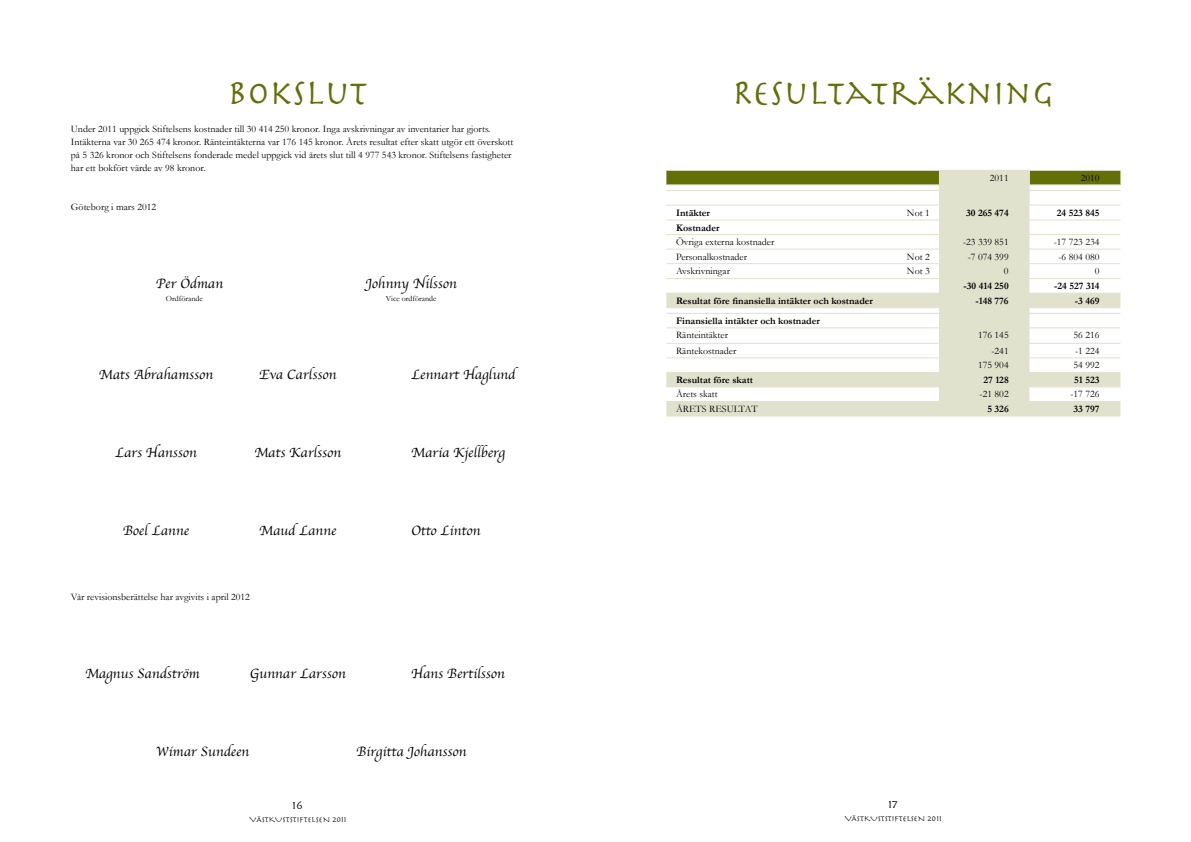
<style>
.page{position:relative;width:1191px;height:842px;background:#fff}
.page>*{position:absolute;margin:0;border:0;box-sizing:border-box;transform-origin:0 0}
.t1{font:36px "Herculanum";color:#636f07}
.t2{font:14px "Apple Chancery";color:#000}
.t3{font:12px "Herculanum";color:#000}
.t4{font:10px/13px "Garamond";color:#000}
.t5{font:700 10px "Garamond";color:#000}
.t6{font:8px "Herculanum";color:#000}
.t7{font:8px "Garamond";color:#000}
</style>
<div class="page">
<svg style="left:666px;top:171px;width:454px;height:245px"></svg>
<svg style="left:1029px;top:206px;width:91px;height:195px"></svg>
<hr style="left:666px;top:170px;width:237px;height:1px;background:#e0e2cd">
<hr style="left:903px;top:170px;width:36px;height:1px;background:#e0e2cd">
<hr style="left:939px;top:170px;width:90px;height:1px;background:#e0e2cd">
<hr style="left:1029px;top:170px;width:91px;height:1px;background:#e0e2cd">
<hr style="left:666px;top:185px;width:237px;height:1px;background:#e0e2cd">
<hr style="left:903px;top:185px;width:36px;height:1px;background:#e0e2cd">
<hr style="left:939px;top:185px;width:90px;height:1px;background:#e0e2cd">
<hr style="left:1029px;top:185px;width:91px;height:1px;background:#e0e2cd">
<hr style="left:666px;top:190px;width:237px;height:1px;background:#e0e2cd">
<hr style="left:903px;top:190px;width:36px;height:1px;background:#e0e2cd">
<hr style="left:939px;top:190px;width:90px;height:1px;background:#e0e2cd">
<hr style="left:1029px;top:190px;width:91px;height:1px;background:#e0e2cd">
<hr style="left:666px;top:205px;width:237px;height:1px;background:#e0e2cd">
<hr style="left:903px;top:205px;width:36px;height:1px;background:#e0e2cd">
<hr style="left:939px;top:205px;width:90px;height:1px;background:#e0e2cd">
<hr style="left:1029px;top:205px;width:91px;height:1px;background:#e0e2cd">
<hr style="left:666px;top:220px;width:237px;height:1px;background:#e0e2cd">
<hr style="left:903px;top:220px;width:36px;height:1px;background:#e0e2cd">
<hr style="left:939px;top:220px;width:90px;height:1px;background:#e0e2cd">
<hr style="left:1029px;top:220px;width:91px;height:1px;background:#e0e2cd">
<hr style="left:666px;top:234px;width:237px;height:1px;background:#e0e2cd">
<hr style="left:666px;top:249px;width:237px;height:1px;background:#e0e2cd">
<hr style="left:903px;top:234px;width:36px;height:1px;background:#e0e2cd">
<hr style="left:903px;top:249px;width:36px;height:1px;background:#e0e2cd">
<hr style="left:939px;top:234px;width:90px;height:1px;background:#e0e2cd">
<hr style="left:939px;top:249px;width:90px;height:1px;background:#e0e2cd">
<hr style="left:1029px;top:234px;width:91px;height:1px;background:#e0e2cd">
<hr style="left:1029px;top:249px;width:91px;height:1px;background:#e0e2cd">
<hr style="left:666px;top:263px;width:237px;height:1px;background:#e0e2cd">
<hr style="left:903px;top:263px;width:36px;height:1px;background:#e0e2cd">
<hr style="left:939px;top:263px;width:90px;height:1px;background:#e0e2cd">
<hr style="left:1029px;top:263px;width:91px;height:1px;background:#e0e2cd">
<hr style="left:666px;top:278px;width:237px;height:1px;background:#e0e2cd">
<hr style="left:903px;top:278px;width:36px;height:1px;background:#e0e2cd">
<hr style="left:939px;top:278px;width:90px;height:1px;background:#e0e2cd">
<hr style="left:1029px;top:278px;width:91px;height:1px;background:#e0e2cd">
<hr style="left:666px;top:293px;width:237px;height:1px;background:#e0e2cd">
<hr style="left:903px;top:293px;width:36px;height:1px;background:#e0e2cd">
<hr style="left:939px;top:293px;width:90px;height:1px;background:#e0e2cd">
<hr style="left:1029px;top:293px;width:91px;height:1px;background:#e0e2cd">
<hr style="left:666px;top:307px;width:237px;height:1px;background:#e0e2cd">
<hr style="left:903px;top:307px;width:36px;height:1px;background:#e0e2cd">
<hr style="left:939px;top:307px;width:90px;height:1px;background:#e0e2cd">
<hr style="left:1029px;top:307px;width:91px;height:1px;background:#e0e2cd">
<hr style="left:666px;top:313px;width:237px;height:1px;background:#e0e2cd">
<hr style="left:903px;top:313px;width:36px;height:1px;background:#e0e2cd">
<hr style="left:939px;top:313px;width:90px;height:1px;background:#e0e2cd">
<hr style="left:1029px;top:313px;width:91px;height:1px;background:#e0e2cd">
<hr style="left:666px;top:328px;width:237px;height:1px;background:#e0e2cd">
<hr style="left:903px;top:328px;width:36px;height:1px;background:#e0e2cd">
<hr style="left:939px;top:328px;width:90px;height:1px;background:#e0e2cd">
<hr style="left:1029px;top:328px;width:91px;height:1px;background:#e0e2cd">
<hr style="left:666px;top:343px;width:237px;height:1px;background:#e0e2cd">
<hr style="left:903px;top:343px;width:36px;height:1px;background:#e0e2cd">
<hr style="left:939px;top:343px;width:90px;height:1px;background:#e0e2cd">
<hr style="left:1029px;top:343px;width:91px;height:1px;background:#e0e2cd">
<hr style="left:666px;top:358px;width:237px;height:1px;background:#e0e2cd">
<hr style="left:903px;top:358px;width:36px;height:1px;background:#e0e2cd">
<hr style="left:939px;top:358px;width:90px;height:1px;background:#e0e2cd">
<hr style="left:1029px;top:358px;width:91px;height:1px;background:#e0e2cd">
<hr style="left:666px;top:372px;width:237px;height:1px;background:#e0e2cd">
<hr style="left:903px;top:372px;width:36px;height:1px;background:#e0e2cd">
<hr style="left:939px;top:372px;width:90px;height:1px;background:#e0e2cd">
<hr style="left:1029px;top:372px;width:91px;height:1px;background:#e0e2cd">
<hr style="left:666px;top:387px;width:237px;height:1px;background:#e0e2cd">
<hr style="left:903px;top:387px;width:36px;height:1px;background:#e0e2cd">
<hr style="left:939px;top:387px;width:90px;height:1px;background:#e0e2cd">
<hr style="left:1029px;top:387px;width:91px;height:1px;background:#e0e2cd">
<hr style="left:666px;top:401px;width:237px;height:1px;background:#e0e2cd">
<hr style="left:666px;top:416px;width:237px;height:1px;background:#e0e2cd">
<hr style="left:903px;top:401px;width:36px;height:1px;background:#e0e2cd">
<hr style="left:903px;top:416px;width:36px;height:1px;background:#e0e2cd">
<hr style="left:939px;top:401px;width:90px;height:1px;background:#e0e2cd">
<hr style="left:939px;top:416px;width:90px;height:1px;background:#e0e2cd">
<hr style="left:1029px;top:401px;width:91px;height:1px;background:#e0e2cd">
<hr style="left:1029px;top:416px;width:91px;height:1px;background:#e0e2cd">
<h1 class="t1" style="left:228px;top:70px;width:142px">BOKSLUT</h1>
<p class="t4" style="left:71px;top:122px;width:444px">Under 2011 uppgick Stiftelsens kostnader till 30 414 250 kronor. Inga avskrivningar av inventarier har gjorts.<br>Intäkterna var 30 265 474 kronor. Ränteintäkterna var 176 145 kronor. Årets resultat efter skatt utgör ett överskott på 5 326 kronor och Stiftelsens fonderade medel uppgick vid årets slut till 4 977 543 kronor. Stiftelsens fastigheter har ett bokfört värde av 98 kronor.</p>
<p class="t4" style="left:71px;top:200px;width:87px">Göteborg i mars 2012</p>
<h2 class="t2" style="left:156px;top:273px;width:69px">Per Ödman</h2>
<h2 class="t2" style="left:365px;top:273px;width:93px">Johnny Nilsson</h2>
<p class="t7" style="left:166px;top:294px;width:38px">Ordförande</p>
<p class="t7" style="left:386px;top:294px;width:52px">Vice ordförande</p>
<h2 class="t2" style="left:99px;top:364px;width:116px">Mats Abrahamsson</h2>
<h2 class="t2" style="left:259px;top:364px;width:78px">Eva Carlsson</h2>
<h2 class="t2" style="left:411px;top:364px;width:106px">Lennart Haglund</h2>
<h2 class="t2" style="left:115px;top:442px;width:83px">Lars Hansson</h2>
<h2 class="t2" style="left:254px;top:442px;width:88px">Mats Karlsson</h2>
<h2 class="t2" style="left:411px;top:442px;width:95px">Maria Kjellberg</h2>
<h2 class="t2" style="left:123px;top:520px;width:68px">Boel Lanne</h2>
<h2 class="t2" style="left:259px;top:520px;width:79px">Maud Lanne</h2>
<h2 class="t2" style="left:411px;top:520px;width:71px">Otto Linton</h2>
<p class="t4" style="left:71px;top:590px;width:180px">Vår revisionsberättelse har avgivits i april 2012</p>
<h2 class="t2" style="left:85px;top:663px;width:116px">Magnus Sandström</h2>
<h2 class="t2" style="left:250px;top:663px;width:97px">Gunnar Larsson</h2>
<h2 class="t2" style="left:411px;top:663px;width:95px">Hans Bertilsson</h2>
<h2 class="t2" style="left:156px;top:741px;width:95px">Wimar Sundeen</h2>
<h2 class="t2" style="left:356px;top:741px;width:112px">Birgitta Johansson</h2>
<p class="t3" style="left:292px;top:798px;width:12px">16</p>
<p class="t6" style="left:250px;top:814px;width:98px">VÄSTKUSTSTIFTELSEN 2011</p>
<h1 class="t1" style="left:732px;top:70px;width:324px">RESULTATRÄKNING</h1>
<p class="t4" style="left:990px;top:171px;width:20px">2011</p>
<p class="t4" style="left:1080px;top:171px;width:20px">2010</p>
<p class="t5" style="left:676px;top:206px;width:35px">Intäkter</p>
<p class="t4" style="left:907px;top:206px;width:24px">Not 1</p>
<p class="t5" style="left:966px;top:206px;width:44px">30 265 474</p>
<p class="t5" style="left:1057px;top:206px;width:44px">24 523 845</p>
<p class="t5" style="left:676px;top:221px;width:45px">Kostnader</p>
<p class="t4" style="left:676px;top:235px;width:100px">Övriga externa kostnader</p>
<p class="t4" style="left:963px;top:235px;width:47px">-23 339 851</p>
<p class="t4" style="left:1053px;top:235px;width:47px">-17 723 234</p>
<p class="t4" style="left:676px;top:250px;width:72px">Personalkostnader</p>
<p class="t4" style="left:907px;top:250px;width:24px">Not 2</p>
<p class="t4" style="left:967px;top:250px;width:42px">-7 074 399</p>
<p class="t4" style="left:1058px;top:250px;width:42px">-6 804 080</p>
<p class="t4" style="left:676px;top:264px;width:55px">Avskrivningar</p>
<p class="t4" style="left:907px;top:264px;width:24px">Not 3</p>
<p class="t4" style="left:1004px;top:264px;width:6px">0</p>
<p class="t4" style="left:1094px;top:264px;width:6px">0</p>
<p class="t5" style="left:963px;top:280px;width:47px">-30 414 250</p>
<p class="t5" style="left:1054px;top:280px;width:47px">-24 527 314</p>
<p class="t5" style="left:676px;top:295px;width:198px">Resultat före finansiella intäkter och kostnader</p>
<p class="t5" style="left:975px;top:295px;width:35px">-148 776</p>
<p class="t5" style="left:1074px;top:295px;width:26px">-3 469</p>
<p class="t5" style="left:676px;top:315px;width:145px">Finansiella intäkter och kostnader</p>
<p class="t4" style="left:676px;top:329px;width:53px">Ränteintäkter</p>
<p class="t4" style="left:978px;top:329px;width:32px">176 145</p>
<p class="t4" style="left:1073px;top:329px;width:27px">56 216</p>
<p class="t4" style="left:676px;top:344px;width:62px">Räntekostnader</p>
<p class="t4" style="left:991px;top:344px;width:19px">-241</p>
<p class="t4" style="left:1075px;top:344px;width:26px">-1 224</p>
<p class="t4" style="left:978px;top:359px;width:32px">175 904</p>
<p class="t4" style="left:1073px;top:359px;width:27px">54 992</p>
<p class="t5" style="left:676px;top:374px;width:78px">Resultat före skatt</p>
<p class="t5" style="left:983px;top:374px;width:27px">27 128</p>
<p class="t5" style="left:1074px;top:374px;width:27px">51 523</p>
<p class="t4" style="left:676px;top:388px;width:43px">Årets skatt</p>
<p class="t4" style="left:979px;top:388px;width:31px">-21 802</p>
<p class="t4" style="left:1070px;top:388px;width:31px">-17 726</p>
<p class="t4" style="left:676px;top:402px;width:83px">ÅRETS RESULTAT</p>
<p class="t5" style="left:987px;top:403px;width:23px">5 326</p>
<p class="t5" style="left:1073px;top:403px;width:27px">33 797</p>
<p class="t3" style="left:888px;top:796px;width:11px">17</p>
<p class="t6" style="left:844px;top:813px;width:98px">VÄSTKUSTSTIFTELSEN 2011</p>
</div>
